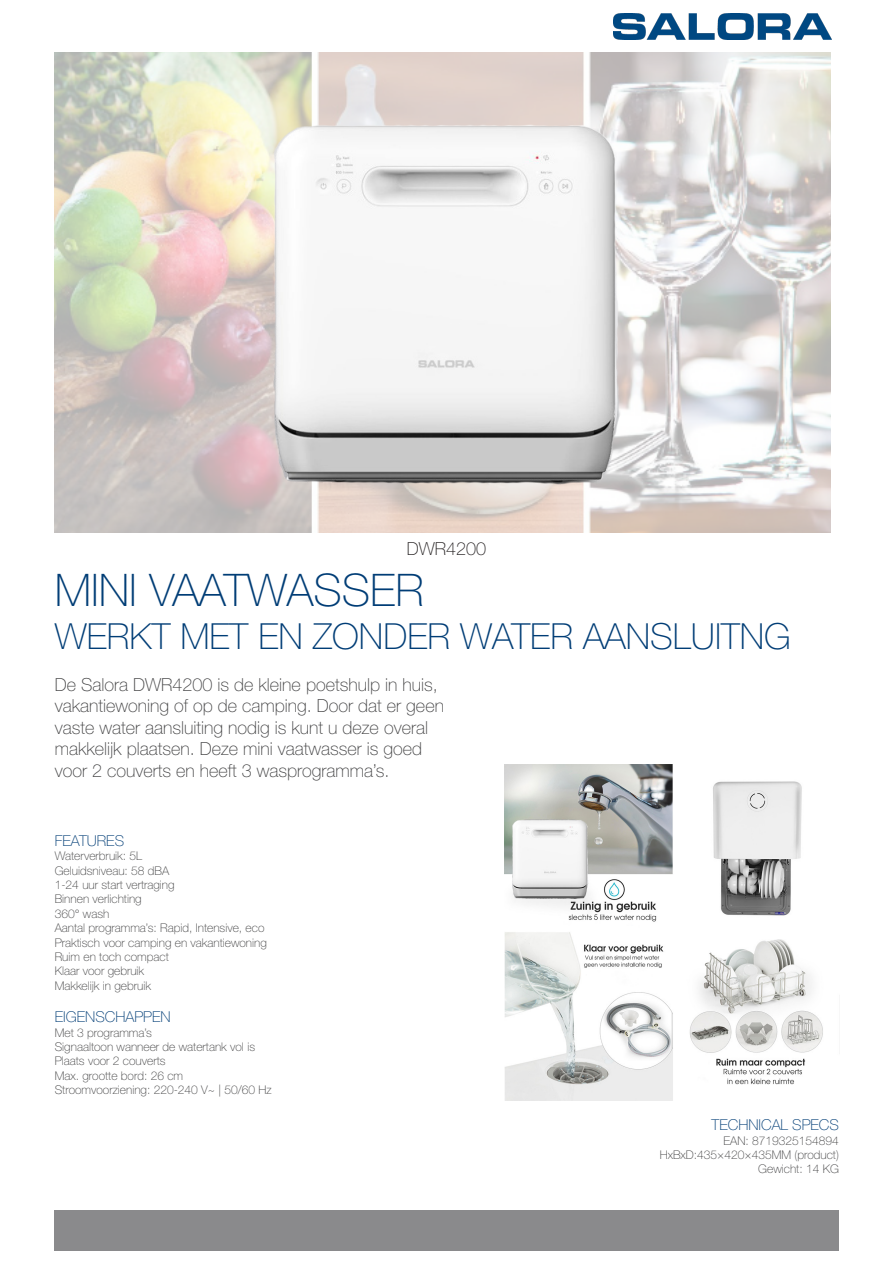
<style>
.page{position:relative;width:893px;height:1263px;background:#fff}
.page>*{position:absolute;margin:0;border:0;box-sizing:border-box;transform-origin:0 0}
.t1{font:100 45px "Helvetica Neue LT Pro";color:#003d76}
.t2{font:100 36px "Helvetica Neue LT Pro";color:#003d76}
.t3{font:100 18px/21.6px "Helvetica Neue LT Pro";color:#3e3e3f}
.t4{font:100 18px "Helvetica Neue LT Pro";color:#231f20}
.t5{font:100 15px "Helvetica Neue LT Pro";color:#003d76}
.t6{font:100 12px "Helvetica Neue LT Pro";color:#3e3e3f}
</style>
<div class="page">
<img style="left:613px;top:14px;width:218px;height:25px">
<div style="left:55px;top:1210px;width:784px;height:40px;background:#8a8a8c"></div>
<img style="left:54px;top:52px;width:777px;height:481px">
<img style="left:215px;top:62px;width:462px;height:461px">
<img style="left:504px;top:765px;width:319px;height:335px">
<p class="t4" style="left:407px;top:539px;width:81px">DWR4200</p>
<p class="t1" style="left:55px;top:564px;width:370px">MINI VAATWASSER</p>
<p class="t2" style="left:55px;top:616px;width:738px">WERKT MET EN ZONDER WATER AANSLUITNG</p>
<p class="t3" style="left:55px;top:673px;width:391px">De Salora DWR4200 is de kleine poetshulp in huis, vakantiewoning of op de camping. Door dat er geen vaste water aansluiting nodig is kunt u deze overal makkelijk plaatsen. Deze mini vaatwasser is goed voor 2 couverts en heeft 3 wasprogramma’s.</p>
<p class="t5" style="left:55px;top:832px;width:71px">FEATURES</p>
<p class="t6" style="left:55px;top:849px;width:89px">Waterverbruik: 5L</p>
<p class="t6" style="left:55px;top:863px;width:116px">Geluidsniveau: 58 dBA</p>
<p class="t6" style="left:55px;top:878px;width:121px">1-24 uur start vertraging</p>
<p class="t6" style="left:55px;top:892px;width:88px">Binnen verlichting</p>
<p class="t6" style="left:55px;top:907px;width:56px">360° wash</p>
<p class="t6" style="left:55px;top:921px;width:211px">Aantal programma’s: Rapid, Intensive, eco</p>
<p class="t6" style="left:55px;top:935px;width:214px">Praktisch voor camping en vakantiewoning</p>
<p class="t6" style="left:55px;top:950px;width:116px">Ruim en toch compact</p>
<p class="t6" style="left:55px;top:964px;width:91px">Klaar voor gebruik</p>
<p class="t6" style="left:55px;top:979px;width:98px">Makkelijk in gebruik</p>
<p class="t5" style="left:55px;top:1008px;width:117px">EIGENSCHAPPEN</p>
<p class="t6" style="left:55px;top:1025px;width:99px">Met 3 programma’s</p>
<p class="t6" style="left:55px;top:1040px;width:202px">Signaaltoon wanneer de watertank vol is</p>
<p class="t6" style="left:55px;top:1054px;width:112px">Plaats voor 2 couverts</p>
<p class="t6" style="left:55px;top:1069px;width:130px">Max. grootte bord: 26 cm</p>
<p class="t6" style="left:55px;top:1083px;width:218px">Stroomvoorziening: 220-240 V~ | 50/60 Hz</p>
<p class="t5" style="left:712px;top:1116px;width:129px">TECHNICAL SPECS</p>
<p class="t6" style="left:724px;top:1133px;width:117px">EAN: 8719325154894</p>
<p class="t6" style="left:660px;top:1148px;width:181px">HxBxD:435×420×435MM (product)</p>
<p class="t6" style="left:758px;top:1162px;width:82px">Gewicht: 14 KG</p>
</div>
